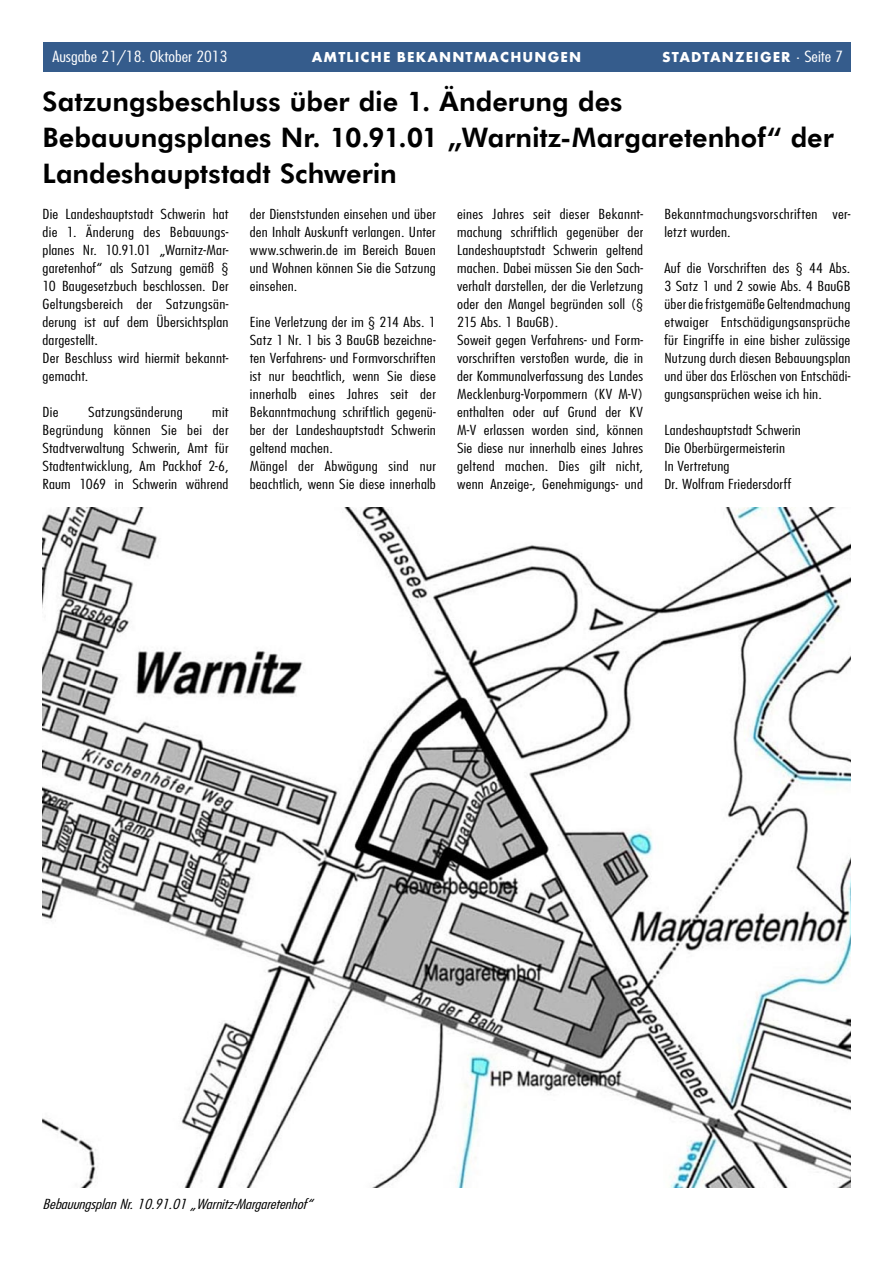
<style>
.page{position:relative;width:893px;height:1263px;background:#fff}
.page>*{position:absolute;margin:0;border:0;box-sizing:border-box;transform-origin:0 0}
.Headline_18pt{font:800 27px/36px "Futura BT";color:#000}
.t1{font:700 15px "Futura TOT";letter-spacing:.075em;color:#fff}
.t2{font:300 condensed 15px "Futura";color:#fff;scale:1.25 1}
.Fliesstext{font:300 condensed 13.5px/18px "Futura";letter-spacing:.015em;color:#000;text-align:justify;scale:1.25 1}
.Bildunterschrift{font:italic 300 condensed 13.5px "Futura";color:#000;scale:1.25 1}
.s1{font-family:"Futura";font-weight:300;font-stretch:condensed}
</style>
<div class="page">
<div style="left:43px;top:43px;width:807px;height:29px;background:#355c8c"></div>
<img style="left:43px;top:507px;width:807px;height:681px">
<p class="t2" style="left:53px;top:47px;width:142px">Ausgabe 21/18. Oktober 2013</p>
<p class="t1" style="left:312px;top:48px;width:271px">AMTLICHE BEKANNTMACHUNGEN</p>
<p class="t1" style="left:662px;top:48px;width:183px">STADTANZEIGER <span class="s1">· Seite 7</span></p>
<p class="Headline_18pt" style="left:43px;top:83px;width:581px">Satzungsbeschluss über die 1. Änderung des</p>
<p class="Headline_18pt" style="left:43px;top:119px;width:793px">Bebauungsplanes Nr. 10.91.01 „Warnitz-Margaretenhof“ der<br>Landeshauptstadt Schwerin</p>
<p class="Fliesstext" style="left:43px;top:205px;width:150px">Die Landeshauptstadt Schwerin hat die 1. Änderung des Bebauungs&shy;planes Nr. 10.91.01 „Warnitz-Mar&shy;garetenhof“ als Satzung gemäß § 10 Baugesetzbuch beschlossen. Der Geltungsbereich der Satzungsän&shy;derung ist auf dem Übersichtsplan dargestellt.</p>
<p class="Fliesstext" style="left:43px;top:349px;width:150px">Der Beschluss wird hiermit bekannt&shy;gemacht.</p>
<p class="Fliesstext" style="left:43px;top:403px;width:14px">Die</p>
<p class="Fliesstext" style="left:88px;top:403px;width:77px">Satzungsänderung</p>
<p class="Fliesstext" style="left:43px;top:403px;width:150px;text-indent:170px">mit Begründung können Sie bei der Stadtverwaltung Schwerin, Amt für Stadtentwicklung, Am Packhof 2-6, Raum 1069 in Schwerin während</p>
<p class="Fliesstext" style="left:250px;top:205px;width:150px">der Dienststunden einsehen und über den Inhalt Auskunft verlangen. Unter www.schwerin.de im Bereich Bauen und Wohnen können Sie die Satzung einsehen.</p>
<p class="Fliesstext" style="left:250px;top:313px;width:150px">Eine Verletzung der im § 214 Abs. 1<br>Satz 1 Nr. 1 bis 3 BauGB bezeichne&shy;ten Verfahrens- und Formvorschriften ist nur beachtlich, wenn Sie diese innerhalb eines Jahres seit der Bekanntmachung schriftlich gegenü&shy;ber der Landeshauptstadt Schwerin geltend machen.</p>
<p class="Fliesstext" style="left:250px;top:457px;width:150px">Mängel der Abwägung sind nur beachtlich, wenn Sie diese innerhalb</p>
<p class="Fliesstext" style="left:457px;top:205px;width:150px">eines Jahres seit dieser Bekannt&shy;machung schriftlich gegenüber der Landeshauptstadt Schwerin geltend machen. Dabei müssen Sie den Sach&shy;verhalt darstellen, der die Verletzung oder den Mangel begründen soll (§ 215 Abs. 1 BauGB).</p>
<p class="Fliesstext" style="left:457px;top:331px;width:150px">Soweit gegen Verfahrens- und Form&shy;vorschriften verstoßen wurde, die in der Kommunalverfassung des Landes Mecklenburg-Vorpommern (KV M-V) enthalten oder auf Grund der KV M-V erlassen worden sind, können Sie diese nur innerhalb eines Jahres geltend machen. Dies gilt nicht, wenn Anzeige-, Genehmigungs- und</p>
<p class="Fliesstext" style="left:664px;top:205px;width:150px">Bekanntmachungsvorschriften ver&shy;letzt wurden.</p>
<p class="Fliesstext" style="left:664px;top:259px;width:150px">Auf die Vorschriften des § 44 Abs.<br>3 Satz 1 und 2 sowie Abs. 4 BauGB über die fristgemäße Geltendmachung etwaiger Entschädigungsansprüche für Eingriffe in eine bisher zulässige Nutzung durch diesen Bebauungsplan und über das Erlöschen von Entschädi&shy;gungsansprüchen weise ich hin.</p>
<p class="Fliesstext" style="left:664px;top:421px;width:111px">Landeshauptstadt Schwerin</p>
<p class="Fliesstext" style="left:664px;top:439px;width:98px">Die Oberbürgermeisterin</p>
<p class="Fliesstext" style="left:664px;top:457px;width:54px">In Vertretung</p>
<p class="Fliesstext" style="left:664px;top:475px;width:103px">Dr. Wolfram Friedersdorff</p>
<p class="Bildunterschrift" style="left:43px;top:1196px;width:221px">BebauungsplanNr.10.91.01„Warnitz-Margaretenhof“</p>
</div>
